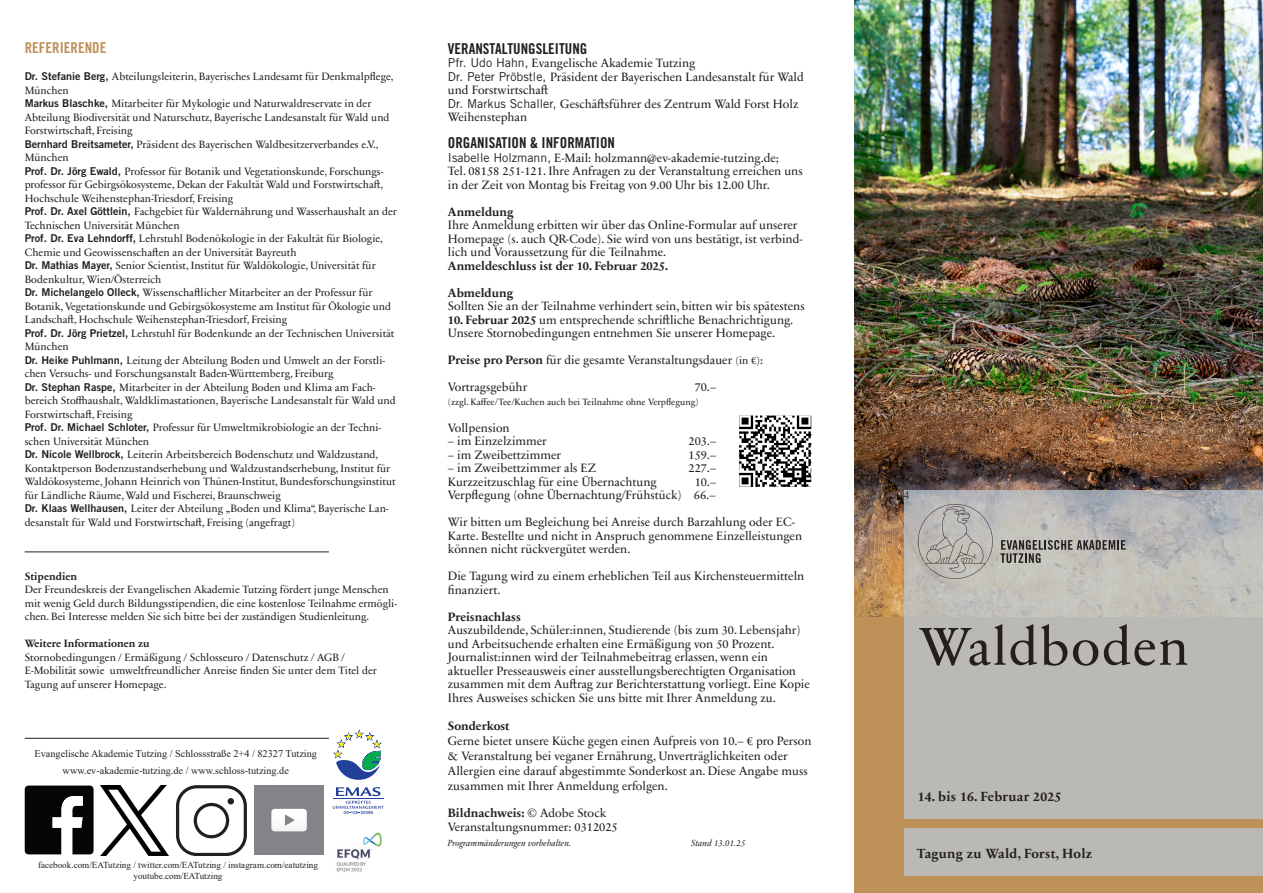
<style>
.page{position:relative;width:1263px;height:893px;background:#fff}
.page>*{position:absolute;margin:0;border:0;box-sizing:border-box;transform-origin:0 0}
.TITELSEITE{font:54px "Sabon Next LT Pro";letter-spacing:.02em;color:#231f20}
.t1{font:15px "Trade Gothic LT Std Bd Cn 20";color:#231f20}
.t2{font:15px "Trade Gothic LT Std Bd Cn 20";color:#be9158}
.t3{font:700 13.5px "Sabon Next LT Pro";letter-spacing:.02em;color:#231f20}
.t4{font:12.3px/13.5px "Sabon Next LT Pro";color:#231f20}
.t5{font:700 12.3px "Sabon Next LT Pro";color:#231f20}
.t6{font:11.4px "Times New Roman";color:#231f20}
.t7{font:10.8px/13.5px "Sabon Next LT Pro";color:#231f20}
.t8{font:700 10.8px "Sabon Next LT Pro";color:#231f20}
.t9{font:10.2px/16.4px "Times New Roman";color:#231f20;text-align:center}
.t10{font:9.3px "Sabon Next LT Pro";color:#231f20}
.t11{font:9.15px/10.9px "Times New Roman";color:#231f20;text-align:center}
.Body{font:italic 9px "Sabon Next LT Pro";color:#231f20}
.s1{font-family:"Trade Gothic LT Std Bd 2"}
.s2{font-weight:700}
.s3{font-family:"Trade Gothic LT Std"}
.s4{font-size:10.8px}
</style>
<div class="page">
<svg style="left:333px;top:729px;width:49px;height:51px"></svg>
<svg style="left:333px;top:787px;width:51px;height:27px"></svg>
<img style="left:336px;top:832px;width:46px;height:40px">
<svg style="left:25px;top:785px;width:69px;height:69px"></svg>
<img style="left:100px;top:785px;width:69px;height:70px">
<svg style="left:176px;top:785px;width:71px;height:71px"></svg>
<div style="left:254px;top:785px;width:70px;height:70px;background:#828487"></div>
<svg style="left:271px;top:809px;width:36px;height:22px"></svg>
<img style="left:740px;top:417px;width:70px;height:69px">
<div style="left:735px;top:412px;width:80px;height:79px;border:4px solid #fff"></div>
<hr style="left:25px;top:738px;width:304px;height:1px;background:#231f20">
<hr style="left:25px;top:552px;width:304px;height:1px;background:#231f20">
<div style="left:854px;top:0;width:409px;height:893px;background:#be9158"></div>
<img style="left:854px;top:0;width:409px;height:617px">
<svg style="left:904px;top:491px;width:359px;height:328px;background:#babab4"></svg>
<div style="left:904px;top:829px;width:359px;height:47px;background:#bab9b3"></div>
<svg style="left:1000px;top:540px;width:125px;height:23px;background:#989691"></svg>
<svg style="left:918px;top:504px;width:75px;height:75px;background:#b4b2ae"></svg>
<p class="t2" style="left:25px;top:39px;width:83px">REFERIERENDE</p>
<p class="t7" style="left:25px;top:70px;width:370px"><span class="s1">Dr. Stefanie Berg,</span> Abteilungsleiterin, Bayerisches Landesamt für Denkmalpflege,<br>München</p>
<p class="t7" style="left:25px;top:97px;width:366px"><span class="s1">Markus Blaschke,</span> Mitarbeiter für Mykologie und Naturwaldreservate in der<br>Abteilung Biodiversität und Naturschutz, Bayerische Landesanstalt für Wald und<br>Forstwirtschaft, Freising</p>
<p class="t7" style="left:25px;top:137px;width:355px"><span class="s1">Bernhard Breitsameter,</span> Präsident des Bayerischen Waldbesitzerverbandes e.V.,<br>München</p>
<p class="t7" style="left:25px;top:164px;width:360px;text-align:justify"><span class="s1">Prof. Dr. Jörg Ewald,</span> Professor für Botanik und Vegetationskunde, Forschungs&shy;professor für Gebirgsökosysteme, Dekan der Fakultät Wald und Forstwirtschaft, Hochschule Weihenstephan-Triesdorf, Freising</p>
<p class="t7" style="left:25px;top:205px;width:374px"><span class="s1">Prof. Dr. Axel Göttlein,</span> Fachgebiet für Waldernährung und Wasserhaushalt an der<br>Technischen Universität München</p>
<p class="t7" style="left:25px;top:232px;width:360px"><span class="s1">Prof. Dr. Eva Lehndorff,</span> Lehrstuhl Bodenökologie in der Fakultät für Biologie,<br>Chemie und Geowissenschaften an der Universität Bayreuth</p>
<p class="t7" style="left:25px;top:259px;width:353px"><span class="s1">Dr. Mathias Mayer,</span> Senior Scientist, Institut für Waldökologie, Universität für<br>Bodenkultur, Wien/Österreich</p>
<p class="t7" style="left:25px;top:286px;width:368px"><span class="s1">Dr. Michelangelo Olleck,</span> Wissenschaftlicher Mitarbeiter an der Professur für<br>Botanik, Vegetationskunde und Gebirgsökosysteme am Institut für Ökologie und<br>Landschaft, Hochschule Weihenstephan-Triesdorf, Freising</p>
<p class="t7" style="left:25px;top:326px;width:371px"><span class="s1">Prof. Dr. Jörg Prietzel,</span> Lehrstuhl für Bodenkunde an der Technischen Universität<br>München</p>
<p class="t7" style="left:25px;top:353px;width:362px"><span class="s1">Dr. Heike Puhlmann,</span> Leitung der Abteilung Boden und Umwelt an der Forstli&shy;chen Versuchs- und Forschungsanstalt Baden-Württemberg, Freiburg</p>
<p class="t7" style="left:25px;top:380px;width:373px"><span class="s1">Dr. Stephan Raspe,</span> Mitarbeiter in der Abteilung Boden und Klima am Fach&shy;bereich Stoffhaushalt, Waldklimastationen, Bayerische Landesanstalt für Wald und<br>Forstwirtschaft, Freising</p>
<p class="t7" style="left:25px;top:421px;width:358px"><span class="s1">Prof. Dr. Michael Schloter,</span> Professur für Umweltmikrobiologie an der Techni&shy;schen Universität München</p>
<p class="t7" style="left:25px;top:448px;width:372px"><span class="s1">Dr. Nicole Wellbrock,</span> Leiterin Arbeitsbereich Bodenschutz und Waldzustand, Kontaktperson Bodenzustandserhebung und Waldzustandserhebung, Institut für Waldökosysteme, Johann Heinrich von Thünen-Institut, Bundesforschungsinstitut für Ländliche Räume, Wald und Fischerei, Braunschweig</p>
<p class="t7" style="left:25px;top:502px;width:365px"><span class="s1">Dr. Klaas Wellhausen,</span> Leiter der Abteilung „Boden und Klima“, Bayerische Lan&shy;desanstalt für Wald und Forstwirtschaft, Freising (angefragt)</p>
<p class="t8" style="left:25px;top:568px;width:54px">Stipendien</p>
<p class="t7" style="left:25px;top:583px;width:374px">Der Freundeskreis der Evangelischen Akademie Tutzing fördert junge Menschen mit wenig Geld durch Bildungsstipendien, die eine kostenlose Teilnahme ermögli&shy;chen. Bei Interesse melden Sie sich bitte bei der zuständigen Studienleitung.</p>
<p class="t7" style="left:25px;top:637px;width:354px"><span class="s2">Weitere Informationen zu<br></span>Stornobedingungen / Ermäßigung / Schlosseuro / Datenschutz / AGB / E-Mobilität sowie umweltfreundlicher Anreise finden Sie unter dem Titel der Tagung auf unserer Homepage.</p>
<p class="t9" style="left:35px;top:745px;width:284px">Evangelische Akademie Tutzing / Schlossstraße 2+4 / 82327 Tutzing www.ev-akademie-tutzing.de / www.schloss-tutzing.de</p>
<p class="t11" style="left:38px;top:859px;width:281px">facebook.com/EATutzing / twitter.com/EATutzing / instagram.com/eatutzing youtube.com/EATutzing</p>
<p class="t1" style="left:448px;top:39px;width:141px">VERANSTALTUNGSLEITUNG</p>
<p class="t4" style="left:448px;top:56px;width:249px"><span class="s3">Pfr. Udo Hahn,</span> Evangelische Akademie Tutzing</p>
<p class="t4" style="left:448px;top:69px;width:357px"><span class="s3">Dr. Peter Pröbstle,</span> Präsident der Bayerischen Landesanstalt für Wald und Forstwirtschaft</p>
<p class="t4" style="left:448px;top:96px;width:352px"><span class="s3">Dr. Markus Schaller,</span> Geschäftsführer des Zentrum Wald Forst Holz<br>Weihenstephan</p>
<p class="t1" style="left:448px;top:134px;width:169px">ORGANISATION &amp; INFORMATION</p>
<p class="t4" style="left:448px;top:150px;width:356px"><span class="s3">Isabelle Holzmann,</span> E-Mail: holzmann@ev-akademie-tutzing.de;<br>Tel. 08158 251-121. Ihre Anfragen zu der Veranstaltung erreichen uns in der Zeit von Montag bis Freitag von 9.00 Uhr bis 12.00 Uhr.</p>
<p class="t5" style="left:448px;top:202px;width:67px">Anmeldung</p>
<p class="t4" style="left:448px;top:218px;width:356px">Ihre Anmeldung erbitten wir über das Online-Formular auf unserer Homepage (s. auch QR-Code). Sie wird von uns bestätigt, ist verbind&shy;lich und Voraussetzung für die Teilnahme.<br><span class="s2">Anmeldeschluss ist der 10. Februar 2025.</span></p>
<p class="t5" style="left:448px;top:283px;width:67px">Abmeldung</p>
<p class="t4" style="left:448px;top:299px;width:358px">Sollten Sie an der Teilnahme verhindert sein, bitten wir bis spätestens</p>
<p class="t4" style="left:448px;top:312px;width:347px"><span class="s2">10. Februar 2025</span> um entsprechende schriftliche Benachrichtigung.<br>Unsere Stornobedingungen entnehmen Sie unserer Homepage.</p>
<p class="t4" style="left:448px;top:353px;width:317px"><span class="s2">Preise pro Person</span> für die gesamte Veranstaltungsdauer <span class="s4">(in €)</span>:</p>
<p class="t4" style="left:448px;top:380px;width:81px">Vortragsgebühr</p>
<p class="t4" style="left:695px;top:380px;width:23px">70.–</p>
<p class="t10" style="left:448px;top:394px;width:252px">(zzgl. Kaffee/Tee/Kuchen auch bei Teilnahme ohne Verpflegung)</p>
<p class="t4" style="left:448px;top:420px;width:63px">Vollpension</p>
<p class="t4" style="left:448px;top:434px;width:100px">– im Einzelzimmer</p>
<p class="t4" style="left:688px;top:434px;width:29px">203.–</p>
<p class="t4" style="left:448px;top:447px;width:115px">– im Zweibettzimmer</p>
<p class="t4" style="left:688px;top:447px;width:29px">159.–</p>
<p class="t4" style="left:448px;top:461px;width:150px">– im Zweibettzimmer als EZ</p>
<p class="t4" style="left:688px;top:461px;width:29px">227.–</p>
<p class="t4" style="left:448px;top:474px;width:210px">Kurzzeitzuschlag für eine Übernachtung</p>
<p class="t4" style="left:695px;top:474px;width:23px">10.–</p>
<p class="t4" style="left:448px;top:488px;width:269px">Verpflegung (ohne Übernachtung/Frühstück) 66.–</p>
<p class="t4" style="left:448px;top:515px;width:356px">Wir bitten um Begleichung bei Anreise durch Barzahlung oder EC-<br>Karte. Bestellte und nicht in Anspruch genommene Einzelleistungen können nicht rückvergütet werden.</p>
<p class="t4" style="left:448px;top:569px;width:358px">Die Tagung wird zu einem erheblichen Teil aus Kirchensteuermitteln finanziert.</p>
<p class="t5" style="left:448px;top:607px;width:74px">Preisnachlass</p>
<p class="t4" style="left:448px;top:623px;width:363px">Auszubildende, Schüler:innen, Studierende (bis zum 30. Lebensjahr) und Arbeitsuchende erhalten eine Ermäßigung von 50 Prozent.<br>Journalist:innen wird der Teilnahmebeitrag erlassen, wenn ein aktueller Presseausweis einer ausstellungsberechtigten Organisation zusammen mit dem Auftrag zur Berichterstattung vorliegt. Eine Kopie Ihres Ausweises schicken Sie uns bitte mit Ihrer Anmeldung zu.</p>
<p class="t5" style="left:448px;top:716px;width:63px">Sonderkost</p>
<p class="t4" style="left:448px;top:733px;width:365px;line-height:15px">Gerne bietet unsere Küche gegen einen Aufpreis von 10.– € pro Person &amp; Veranstaltung bei veganer Ernährung, Unverträglichkeiten oder Allergien eine darauf abgestimmte Sonderkost an. Diese Angabe muss zusammen mit Ihrer Anmeldung erfolgen.</p>
<p class="t4" style="left:448px;top:806px;width:171px"><span class="s2">Bildnachweis:</span> © Adobe Stock<br>Veranstaltungsnummer: 0312025</p>
<p class="Body" style="left:448px;top:836px;width:125px">Programmänderungen vorbehalten.</p>
<p class="Body" style="left:691px;top:836px;width:56px">Stand 13.01.25</p>
<p class="t6" style="left:904px;top:487px;width:7px">4</p>
<p class="TITELSEITE" style="left:919px;top:605px;width:271px">Waldboden</p>
<p class="t3" style="left:918px;top:786px;width:145px">14. bis 16. Februar 2025</p>
<p class="t3" style="left:917px;top:842px;width:177px">Tagung zu Wald, Forst, Holz</p>
</div>
